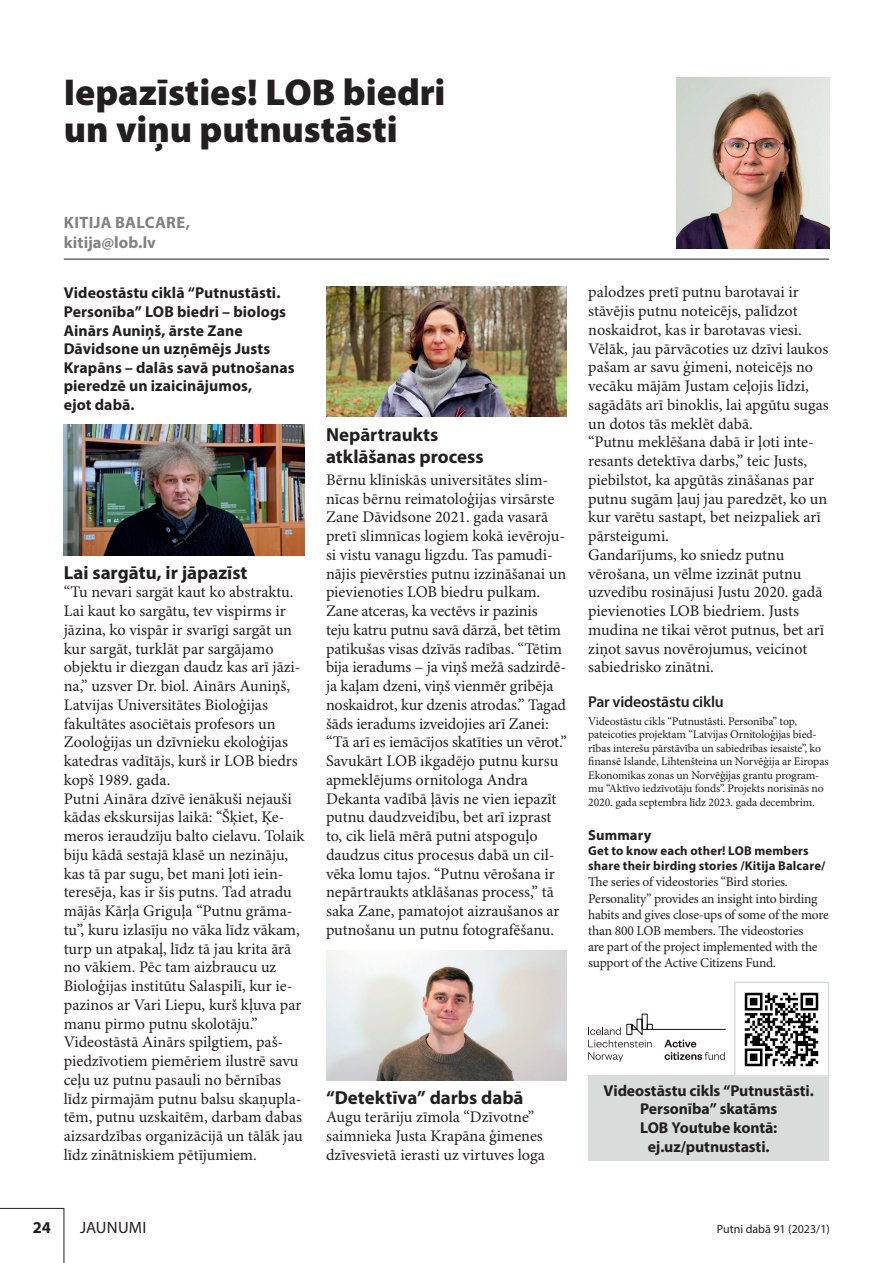
<style>
.page{position:relative;width:893px;height:1263px;background:#fff}
.page>*{position:absolute;margin:0;border:0;box-sizing:border-box;transform-origin:0 0}
.t1{font:900 37.5px/37.5px "Myriad Pro";color:#231f20}
.Apakšvirsraksts{font:700 18.9px/22.6px "Myriad Pro";color:#231f20}
.t2{font:700 16.5px "Myriad Pro";letter-spacing:.01em;color:#808285}
.t3{font:16.5px "Myriad Pro";letter-spacing:.015em;color:#231f20}
.t4{font:700 16.5px "Myriad Pro";color:#231f20}
.Pamats{font:16.2px/18.8px "Minion Pro";letter-spacing:-.005em;color:#231f20}
.Ievads{font:700 15.75px/18.6px "Myriad Pro";letter-spacing:.005em;color:#231f20;text-align:center}
.Pamats-2{font:600 15.75px "Myriad Pro";letter-spacing:-.015em;color:#231f20}
.Summary{font:700 14.55px "Myriad Pro";letter-spacing:.01em;color:#231f20}
.Summ_pamats{font:13.5px/16.2px "Minion Pro";letter-spacing:-.015em;color:#231f20}
.Summ_head{font:700 12.75px/15.3px "Myriad Pro";letter-spacing:.01em;color:#231f20}
.t5{font:12px "Myriad Pro";color:#231f20}
.Pamats-3{font:11.7px/13.5px "Minion Pro";letter-spacing:-.015em;color:#231f20}
</style>
<div class="page">
<svg style="left:0;top:1208px;width:64px;height:55px"></svg>
<hr style="left:64px;top:259px;width:765px;height:1px;background:#231f20">
<img style="left:676px;top:78px;width:153px;height:170px">
<div style="left:588px;top:1075px;width:241px;height:86px;background:#d8dcdb"></div>
<svg style="left:588px;top:1014px;width:138px;height:48px"></svg>
<img style="left:744px;top:992px;width:75px;height:75px">
<div style="left:734px;top:982px;width:95px;height:95px;border:2px solid #d8dcdb"></div>
<img style="left:64px;top:425px;width:241px;height:130px">
<img style="left:326px;top:287px;width:241px;height:130px">
<img style="left:326px;top:951px;width:241px;height:130px">
<p class="t1" style="left:64px;top:72px;width:383px">Iepazīsties! LOB biedri un viņu putnustāsti</p>
<p class="t2" style="left:64px;top:212px;width:128px">KITIJA BALCARE,</p>
<p class="t2" style="left:64px;top:232px;width:94px">kitija@lob.lv</p>
<p class="Ievads" style="left:64px;top:283px;width:232px;text-align:left">Videostāstu ciklā “Putnustāsti.<br>Personība” LOB biedri – biologs<br>Ainārs Auniņš, ārste Zane<br>Dāvidsone un uzņēmējs Justs<br>Krapāns – dalās savā putnošanas pieredzē un izaicinājumos,<br>ejot dabā.</p>
<p class="Apakšvirsraksts" style="left:64px;top:560px;width:185px">Lai sargātu, ir jāpazīst</p>
<p class="Pamats" style="left:64px;top:583px;width:238px">“Tu nevari sargāt kaut ko abstraktu.<br>Lai kaut ko sargātu, tev vispirms ir jāzina, ko vispār ir svarīgi sargāt un kur sargāt, turklāt par sargājamo objektu ir diezgan daudz kas arī jāzi&shy;na,” uzsver Dr. biol. Ainārs Auniņš, Latvijas Universitātes Bioloģijas fakultātes asociētais profesors un Zooloģijas un dzīvnieku ekoloģijas katedras vadītājs, kurš ir LOB biedrs kopš 1989. gada.</p>
<p class="Pamats" style="left:64px;top:790px;width:242px">Putni Aināra dzīvē ienākuši nejauši kādas ekskursijas laikā: “Šķiet, Ķe&shy;meros ieraudzīju balto cielavu. Tolaik biju kādā sestajā klasē un nezināju, kas tā par sugu, bet mani ļoti iein&shy;teresēja, kas ir šis putns. Tad atradu mājās Kārļa Griguļa “Putnu grāma&shy;tu”, kuru izlasīju no vāka līdz vākam, turp un atpakaļ, līdz tā jau krita ārā no vākiem. Pēc tam aizbraucu uz Bioloģijas institūtu Salaspilī, kur ie&shy;pazinos ar Vari Liepu, kurš kļuva par manu pirmo putnu skolotāju.”</p>
<p class="Pamats" style="left:64px;top:1033px;width:241px">Videostāstā Ainārs spilgtiem, paš&shy;piedzīvotiem piemēriem ilustrē savu ceļu uz putnu pasauli no bērnības līdz pirmajām putnu balsu skaņupla&shy;tēm, putnu uzskaitēm, darbam dabas aizsardzības organizācijā un tālāk jau līdz zinātniskiem pētījumiem.</p>
<p class="Apakšvirsraksts" style="left:326px;top:422px;width:159px">Nepārtraukts atklāšanas process</p>
<p class="Pamats" style="left:326px;top:471px;width:242px">Bērnu klīniskās universitātes slim&shy;nīcas bērnu reimatoloģijas virsārste Zane Dāvidsone 2021. gada vasarā pretī slimnīcas logiem kokā ievēroju&shy;si vistu vanagu ligzdu. Tas pamudi&shy;nājis pievērsties putnu izzināšanai un pievienoties LOB biedru pulkam.</p>
<p class="Pamats" style="left:326px;top:602px;width:242px">Zane atceras, ka vectēvs ir pazinis<br>teju katru putnu savā dārzā, bet tētim patikušas visas dzīvās radības. “Tētim bija ieradums – ja viņš mežā sadzirdē&shy;ja kaļam dzeni, viņš vienmēr gribēja noskaidrot, kur dzenis atrodas.” Tagad šāds ieradums izveidojies arī Zanei: “Tā arī es iemācījos skatīties un vērot.”</p>
<p class="Pamats" style="left:326px;top:752px;width:235px">Savukārt LOB ikgadējo putnu kursu apmeklējums ornitologa Andra Dekanta vadībā ļāvis ne vien iepazīt putnu daudzveidību, bet arī izprast to, cik lielā mērā putni atspoguļo daudzus citus procesus dabā un cil&shy;vēka lomu tajos. “Putnu vērošana ir nepārtraukts atklāšanas process,” tā saka Zane, pamatojot aizraušanos ar putnošanu un putnu fotografēšanu.</p>
<p class="Apakšvirsraksts" style="left:326px;top:1085px;width:199px">“Detektīva” darbs dabā</p>
<p class="Pamats" style="left:326px;top:1108px;width:220px">Augu terāriju zīmola “Dzīvotne” saimnieka Justa Krapāna ģimenes dzīvesvietā ierasti uz virtuves loga</p>
<p class="Pamats" style="left:588px;top:283px;width:242px">palodzes pretī putnu barotavai ir stāvējis putnu noteicējs, palīdzot noskaidrot, kas ir barotavas viesi.<br>Vēlāk, jau pārvācoties uz dzīvi laukos pašam ar savu ģimeni, noteicējs no vecāku mājām Justam ceļojis līdzi, sagādāts arī binoklis, lai apgūtu sugas un dotos tās meklēt dabā.</p>
<p class="Pamats" style="left:588px;top:433px;width:241px">“Putnu meklēšana dabā ir ļoti inte&shy;resants detektīva darbs,” teic Justs, piebilstot, ka apgūtās zināšanas par putnu sugām ļauj jau paredzēt, ko un kur varētu sastapt, bet neizpaliek arī pārsteigumi.</p>
<p class="Pamats" style="left:588px;top:546px;width:238px">Gandarījums, ko sniedz putnu vērošana, un vēlme izzināt putnu uzvedību rosinājusi Justu 2020. gadā pievienoties LOB biedriem. Justs mudina ne tikai vērot putnus, bet arī ziņot savus novērojumus, veicinot sabiedrisko zinātni.</p>
<p class="Pamats-2" style="left:588px;top:691px;width:137px">Par videostāstu ciklu</p>
<p class="Pamats-3" style="left:588px;top:715px;width:242px">Videostāstu cikls “Putnustāsti. Personība” top, pateicoties projektam “Latvijas Ornitoloģijas bied&shy;rības interešu pārstāvība un sabiedrības iesaiste”, ko finansē Islande, Lihtenšteina un Norvēģija ar Eiropas Ekonomikas zonas un Norvēģijas grantu program&shy;mu “Aktīvo iedzīvotāju fonds”. Projekts norisinās no 2020. gada septembra līdz 2023. gada decembrim.</p>
<p class="Summary" style="left:588px;top:825px;width:65px">Summary</p>
<p class="Summ_head" style="left:588px;top:842px;width:239px">Get to know each other! LOB members share their birding stories /Kitija Balcare/</p>
<p class="Summ_pamats" style="left:588px;top:874px;width:242px">The series of videostories “Bird stories.<br>Personality” provides an insight into birding habits and gives close-ups of some of the more than 800 LOB members. The videostories<br>are part of the project implemented with the support of the Active Citizens Fund.</p>
<p class="Ievads" style="left:603px;top:1080px;width:212px">Videostāstu cikls “Putnustāsti.<br>Personība” skatāms</p>
<p class="Ievads" style="left:640px;top:1118px;width:139px">LOB Youtube kontā: ej.uz/putnustasti.</p>
<p class="t4" style="left:33px;top:1217px;width:20px">24</p>
<p class="t3" style="left:80px;top:1217px;width:68px">JAUNUMI</p>
<p class="t5" style="left:717px;top:1221px;width:115px">Putni dabā 91 (2023/1)</p>
</div>
